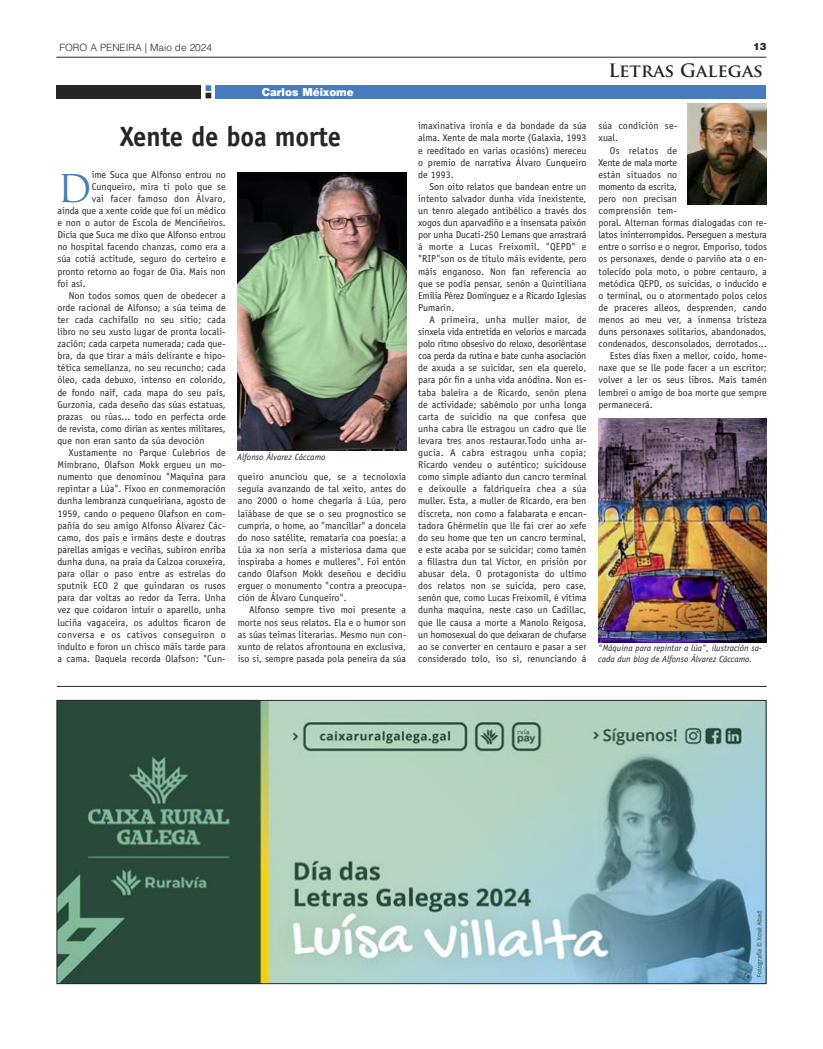
<style>
.page{position:relative;width:823px;height:1049px;background:#fff}
.page>*{position:absolute;margin:0;border:0;box-sizing:border-box;transform-origin:0 0}
.t1{font:37.2px "Trajan Pro";color:#487cbe}
.t2{font:700 28px "Officina Sans Std";letter-spacing:-.01em;color:#272526;scale:.95 1}
.t3{font:700 18px "Trajan Pro";color:#272526}
.t4{font:900 11px "Helvetica Neue LT";color:#fff}
.t5{font:10px/12.1px "Officina Sans Std";color:#272526;text-align:justify}
.t6{font:10px "Officina Sans Std";letter-spacing:.025em;color:#272526}
.t7{font:300 10px "Helvetica LT Std";color:#272526}
.t8{font:900 10px "Helvetica Neue LT";color:#272526}
.t9{font:italic 9px/10.8px "Officina Sans Std";color:#272526}
</style>
<div class="page">
<hr style="left:56px;top:57px;width:710px;height:1px;background:#272526">
<div style="left:57px;top:85px;width:144px;height:13px;background:#272526"></div>
<div style="left:215px;top:85px;width:551px;height:13px;background:#487cbe"></div>
<svg style="left:205px;top:85px;width:6px;height:13px"></svg>
<img style="left:598px;top:418px;width:167px;height:225px">
<img style="left:59px;top:702px;width:704px;height:280px">
<hr style="left:57px;top:686px;width:709px;height:1px;background:#272526">
<img style="left:237px;top:172px;width:169px;height:278px">
<img style="left:687px;top:104px;width:78px;height:100px">
<p class="t7" style="left:59px;top:41px;width:154px">FORO A PENEIRA | Maio de 2024</p>
<p class="t4" style="left:261px;top:87px;width:94px">Carlos Méixome</p>
<p class="t2" style="left:120px;top:125px;width:234px">Xente de boa morte</p>
<p class="t1" style="left:57px;top:167px;width:36px">D</p>
<p class="t5" style="left:92px;top:169px;width:135px">ime Suca que Alfonso entrou no</p>
<p class="t5" style="left:92px;top:181px;width:135px">Cunqueiro, mira ti polo que se</p>
<p class="t6" style="left:92px;top:195px;width:135px">vai facer famoso don Álvaro,</p>
<p class="t5" style="left:57px;top:205px;width:170px">aínda que a xente coide que foi un médico</p>
<p class="t5" style="left:57px;top:217px;width:170px">e non o autor de Escola de Menciñeiros.</p>
<p class="t5" style="left:57px;top:230px;width:170px">Dicía que Suca me dixo que Alfonso entrou</p>
<p class="t5" style="left:57px;top:242px;width:170px">no hospital facendo chanzas, como era a</p>
<p class="t5" style="left:57px;top:254px;width:170px">súa cotiá actitude, seguro do certeiro e</p>
<p class="t5" style="left:57px;top:266px;width:170px">pronto retorno ao fogar de Oia. Mais non</p>
<p class="t5" style="left:57px;top:278px;width:30px">foi así.</p>
<p class="t5" style="left:57px;top:290px;width:170px;text-indent:11px">Non todos somos quen de obedecer a orde racional de Alfonso; a súa teima de ter cada cachifallo no seu sitio; cada libro no seu xusto lugar de pronta locali&shy;zación; cada carpeta numerada; cada que&shy;bra, da que tirar a máis delirante e hipo&shy;tética semellanza, no seu recuncho; cada óleo, cada debuxo, intenso en colorido, de fondo naif, cada mapa do seu país, Gurzonia, cada deseño das súas estatuas, prazas ou rúas... todo en perfecta orde de revista, como dirían as xentes militares, que non eran santo da súa devoción</p>
<p class="t5" style="left:57px;top:447px;width:170px;text-indent:11px">Xustamente no Parque Culebrios de Mimbrano, Olafson Mokk ergueu un mo&shy;numento que denominou "Maquina para repintar a Lúa". Fíxoo en conmemoración dunha lembranza cunqueiriana, agosto de 1959, cando o pequeno Olafson en com&shy;pañía do seu amigo Alfonso Álvarez Các&shy;camo, dos pais e irmáns deste e doutras parellas amigas e veciñas, subiron enriba dunha duna, na praia da Calzoa coruxeira, para ollar o paso entre as estrelas do sputnik ECO 2 que guindaran os rusos para dar voltas ao redor da Terra. Unha vez que coidaron intuír o aparello, unha luciña vagaceira, os adultos ficaron de conversa e os cativos conseguiron o indulto e foron un chisco máis tarde para a cama. Daquela recorda Olafson: "Cun-</p>
<p class="t9" style="left:237px;top:452px;width:90px">Alfonso Álvarez Cáccamo</p>
<p class="t5" style="left:238px;top:472px;width:170px">queiro anunciou que, se a tecnoloxía seguía avanzando de tal xeito, antes do ano 2000 o home chegaría á Lúa, pero laiábase de que se o seu prognostico se cumpría, o home, ao "mancillar" a doncela do noso satélite, remataría coa poesía: a Lúa xa non sería a misteriosa dama que inspiraba a homes e mulleres". Foi entón cando Olafson Mokk deseñou e decidiu erguer o monumento "contra a preocupa&shy;ción de Álvaro Cunqueiro".</p>
<p class="t5" style="left:238px;top:605px;width:170px;text-indent:11px">Alfonso sempre tivo moi presente a morte nos seus relatos. Ela e o humor son as súas teimas literarias. Mesmo nun con&shy;xunto de relatos afrontouna en exclusiva, iso si, sempre pasada pola peneira da súa</p>
<p class="t8" style="left:752px;top:42px;width:15px">13</p>
<p class="t3" style="left:608px;top:60px;width:156px">Letras Galegas</p>
<p class="t5" style="left:418px;top:121px;width:170px">imaxinativa ironía e da bondade da súa alma. Xente de mala morte (Galaxia, 1993 e reeditado en varias ocasións) mereceu o premio de narrativa Álvaro Cunqueiro de 1993.</p>
<p class="t5" style="left:418px;top:181px;width:170px;text-indent:11px">Son oito relatos que bandean entre un intento salvador dunha vida inexistente, un tenro alegado antibélico a través dos xogos dun aparvadiño e a insensata paixón por unha Ducati-250 Lemans que arrastrará á morte a Lucas Freixomil. "QEPD" e "RIP"son os de título máis evidente, pero máis enganoso. Non fan referencia ao que se podía pensar, senón a Quintiliana Emilia Pérez Domínguez e a Ricardo Iglesias Pumarín.</p>
<p class="t5" style="left:418px;top:314px;width:170px;text-indent:11px">A primeira, unha muller maior, de sinxela vida entretida en velorios e marcada polo ritmo obsesivo do reloxo, desoriéntase coa perda da rutina e bate cunha asociación de axuda a se suicidar, sen ela querelo, para pór fin a unha vida anódina. Non es&shy;taba baleira a de Ricardo, senón plena de actividade; sabémolo por unha longa carta de suicidio na que confesa que unha cabra lle estragou un cadro que lle levara tres anos restaurar.Todo unha ar&shy;gucia. A cabra estragou unha copia; Ricardo vendeu o auténtico; suicidouse como simple adianto dun cancro terminal e deixoulle a faldriqueira chea a súa muller. Esta, a muller de Ricardo, era ben discreta, non como a falabarata e encan&shy;tadora Ghérmelin que lle fai crer ao xefe do seu home que ten un cancro terminal, e este acaba por se suicidar; como tamén a fillastra dun tal Víctor, en prisión por abusar dela. O protagonista do ultimo dos relatos non se suicida, pero case, senón que, como Lucas Freixomil, é vítima dunha maquina, neste caso un Cadillac, que lle causa a morte a Manolo Reigosa, un homosexual do que deixaran de chufarse ao se converter en centauro e pasar a ser considerado tolo, iso si, renunciando á</p>
<p class="t5" style="left:598px;top:121px;width:80px">súa condición se&shy;xual.</p>
<p class="t5" style="left:598px;top:145px;width:170px;text-align:left;text-indent:11px">Os relatos de<br>Xente de mala morte<br>están situados no<br>momento da escrita,<br>pero non precisan<br>comprensión tem-<br>poral. Alternan formas dialogadas con re&shy;latos ininterrompidos. Perseguen a mestura entre o sorriso e o negror. Emporiso, todos os personaxes, dende o parviño ata o en&shy;tolecido pola moto, o pobre centauro, a metódica QEPD, os suicidas, o inducido e o terminal, ou o atormentado polos celos de praceres alleos, desprenden, cando menos ao meu ver, a inmensa tristeza duns personaxes solitarios, abandonados, condenados, desconsolados, derrotados...</p>
<p class="t5" style="left:598px;top:351px;width:170px;text-indent:11px">Estes días fixen a mellor, coido, home&shy;naxe que se lle pode facer a un escritor; volver a ler os seus libros. Mais tamén lembrei o amigo de boa morte que sempre permanecerá.</p>
<p class="t9" style="left:598px;top:643px;width:165px">"Máquina para repintar a lúa", ilustración sa&shy;cada dun blog de Alfonso Álvarez Cáccamo.</p>
</div>
